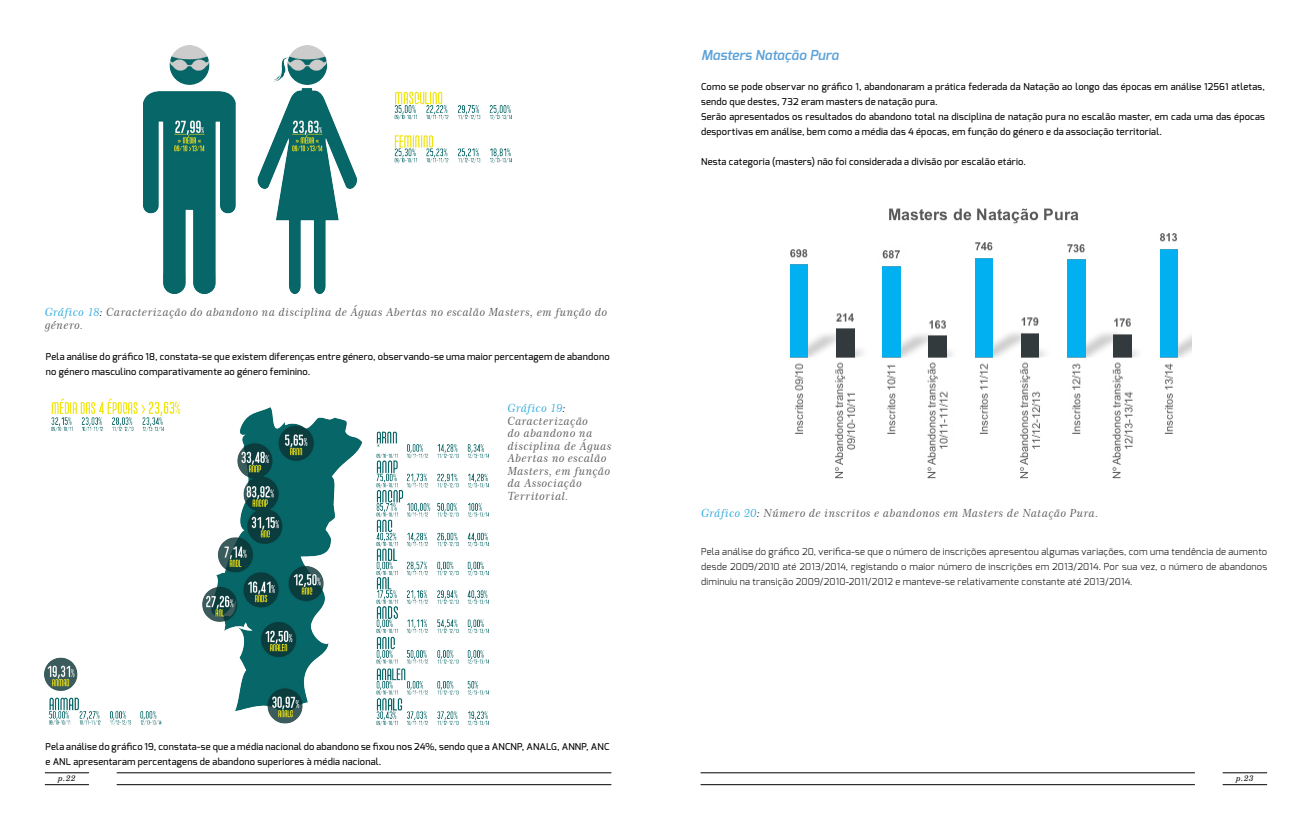
<style>
.page{position:relative;width:1312px;height:815px;background:#fff}
.page>*{position:absolute;margin:0;border:0;box-sizing:border-box;transform-origin:0 0}
.t1{font:italic 600 13.75px "Exo";color:#5da2d8}
.t2{font:11.25px/12.5px "Century 751 BT Italic B";letter-spacing:.035em;color:#595959}
.t3{font:500 9.38px/15px "Exo";letter-spacing:.025em;color:#000101}
.t4{font:300 9.38px/15px "Exo";letter-spacing:.025em;color:#000101;text-align:justify}
.t5{font:italic 8.12px "New Century Schoolbook";color:#000}
.s1{color:#27a7dd}
.s2{color:#000}
</style>
<div class="page">
<hr style="left:45px;top:784px;width:44px;height:1px;background:#000101">
<hr style="left:117px;top:784px;width:494px;height:1px;background:#000101">
<hr style="left:45px;top:773px;width:44px;height:1px;background:#000101">
<hr style="left:117px;top:773px;width:494px;height:1px;background:#000101">
<hr style="left:1222px;top:773px;width:44px;height:1px;background:#000101">
<hr style="left:700px;top:773px;width:494px;height:1px;background:#000101">
<hr style="left:1222px;top:784px;width:44px;height:1px;background:#000101">
<hr style="left:700px;top:784px;width:494px;height:1px;background:#000101">
<img style="left:143px;top:45px;width:369px;height:248px">
<img style="left:45px;top:398px;width:444px;height:327px">
<img style="left:790px;top:208px;width:402px;height:271px">
<h1 class="t1" style="left:701px;top:46px;width:139px">Masters Natação Pura</h1>
<p class="t2" style="left:45px;top:306px;width:563px"><span class="s1">Gráfico 18</span><span class="s2">:</span> Caracterização do abandono na disciplina de Águas Abertas no escalão Masters, em função do género.</p>
<p class="t3" style="left:46px;top:349px;width:565px">Pela análise do gráfico 18, constata-se que existem diferenças entre género, observando-se uma maior percentagem de abandono no género masculino comparativamente ao género feminino.</p>
<p class="t2" style="left:508px;top:402px;width:105px"><span class="s1">Gráfico 19</span><span class="s2">:<br></span>Caracterização<br>do abandono na disciplina de Águas<br>Abertas no escalão<br>Masters, em função da Associação<br>Territorial.</p>
<p class="t3" style="left:45px;top:739px;width:565px">Pela análise do gráfico 19, constata-se que a média nacional do abandono se fixou nos 24%, sendo que a ANCNP, ANALG, ANNP, ANC e ANL apresentaram percentagens de abandono superiores à média nacional.</p>
<p class="t3" style="left:701px;top:79px;width:565px">Como se pode observar no gráfico 1, abandonaram a prática federada da Natação ao longo das épocas em análise 12561 atletas, sendo que destes, 732 eram masters de natação pura.<br>Serão apresentados os resultados do abandono total na disciplina de natação pura no escalão master, em cada uma das épocas desportivas em análise, bem como a média das 4 épocas, em função do género e da associação territorial.</p>
<p class="t3" style="left:701px;top:154px;width:326px">Nesta categoria (masters) não foi considerada a divisão por escalão etário.</p>
<p class="t2" style="left:701px;top:507px;width:398px"><span class="s1">Gráfico 20</span><span class="s2">:</span> Número de inscritos e abandonos em Masters de Natação Pura.</p>
<p class="t4" style="left:701px;top:544px;width:567px">Pela análise do gráfico 20, verifica-se que o número de inscrições apresentou algumas variações, com uma tendência de aumento desde 2009/2010 até 2013/2014, registando o maior número de inscrições em 2013/2014. Por sua vez, o número de abandonos diminuiu na transição 2009/2010-2011/2012 e manteve-se relativamente constante até 2013/2014.</p>
<p class="t5" style="left:58px;top:773px;width:19px">p.22</p>
<p class="t5" style="left:1235px;top:773px;width:19px">p.23</p>
</div>
